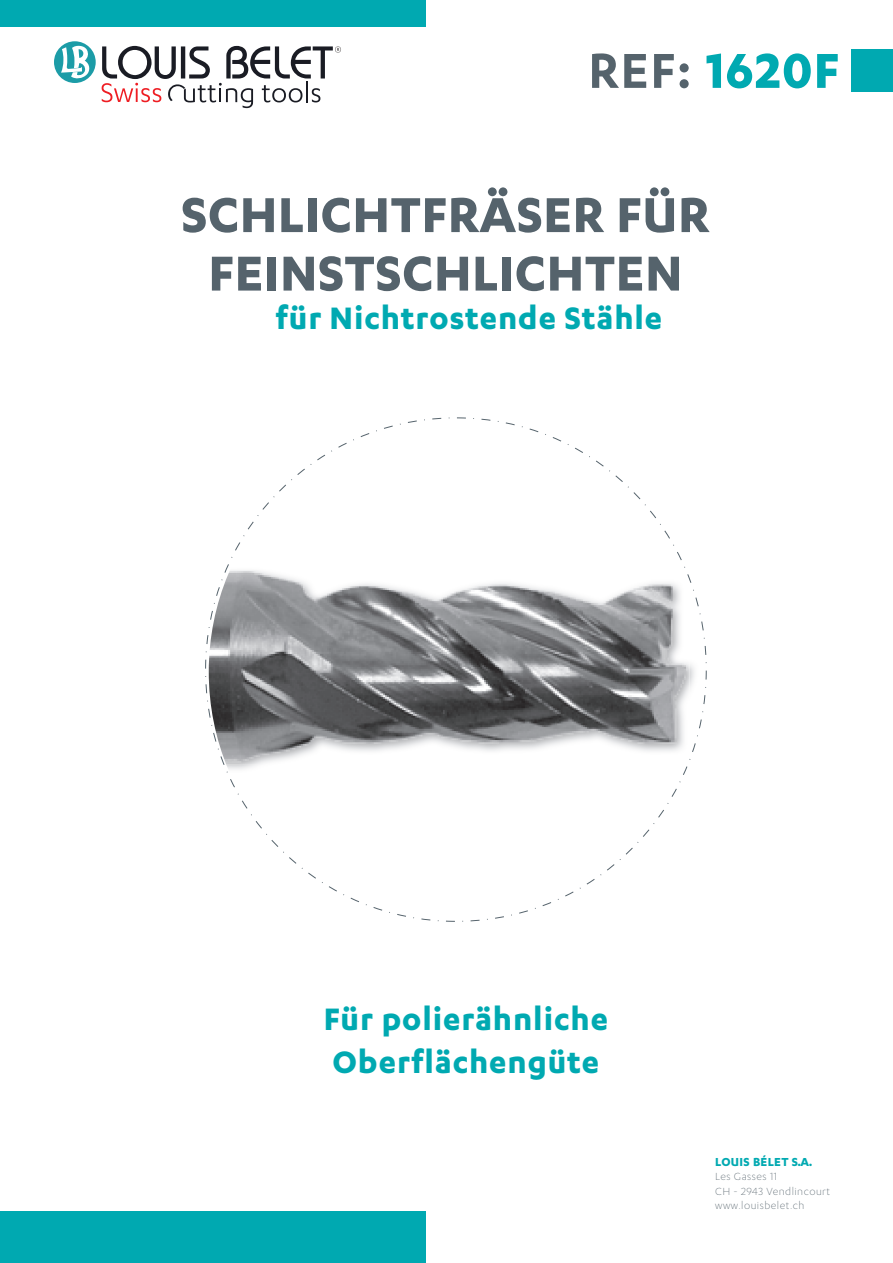
<style>
.page{position:relative;width:893px;height:1263px;background:#fff}
.page>*{position:absolute;margin:0;border:0;box-sizing:border-box;transform-origin:0 0}
.t1{font:700 57px/58.5px "Karbon";letter-spacing:.01em;color:#55636c;text-align:center}
.t2{font:700 57px "Karbon";letter-spacing:.025em;color:#00a9b1}
.t3{font:700 36px/43.2px "Karbon";letter-spacing:.025em;color:#00a9b1}
.t4{font:700 13.5px "Karbon";letter-spacing:.025em;color:#00a9b1}
.t5{font:300 12px/14.4px "Karbon";letter-spacing:.04em;color:#55636c}
.s1{font-weight:600;color:#55636c}
</style>
<div class="page">
<div style="left:0;top:1211px;width:426px;height:52px;background:#00a9b1"></div>
<div style="left:0;top:0;width:426px;height:27px;background:#00a9b1"></div>
<div style="left:852px;top:49px;width:41px;height:42px;background:#00a9b1"></div>
<div style="left:54px;top:41px;width:42px;height:42px;background:#1c9ca7;border-radius:50%"></div>
<svg style="left:61px;top:44px;width:29px;height:35px"></svg>
<svg style="left:102px;top:46px;width:239px;height:62px"></svg>
<svg style="left:205px;top:417px;width:502px;height:505px"></svg>
<h1 class="t2" style="left:588px;top:38px;width:253px"><span class="s1">REF:</span> 1620F</h1>
<h1 class="t1" style="left:181px;top:183px;width:530px">SCHLICHTFRÄSER FÜR<br>FEINSTSCHLICHTEN</h1>
<p class="t3" style="left:276px;top:295px;width:388px">für Nichtrostende Stähle</p>
<p class="t3" style="left:324px;top:996px;width:286px">Für polierähnliche<br>Oberflächengüte</p>
<p class="t4" style="left:715px;top:1154px;width:99px">LOUIS BÉLET S.A.</p>
<p class="t5" style="left:715px;top:1169px;width:116px">Les Gasses 11<br>CH - 2943 Vendlincourt www.louisbelet.ch</p>
</div>
